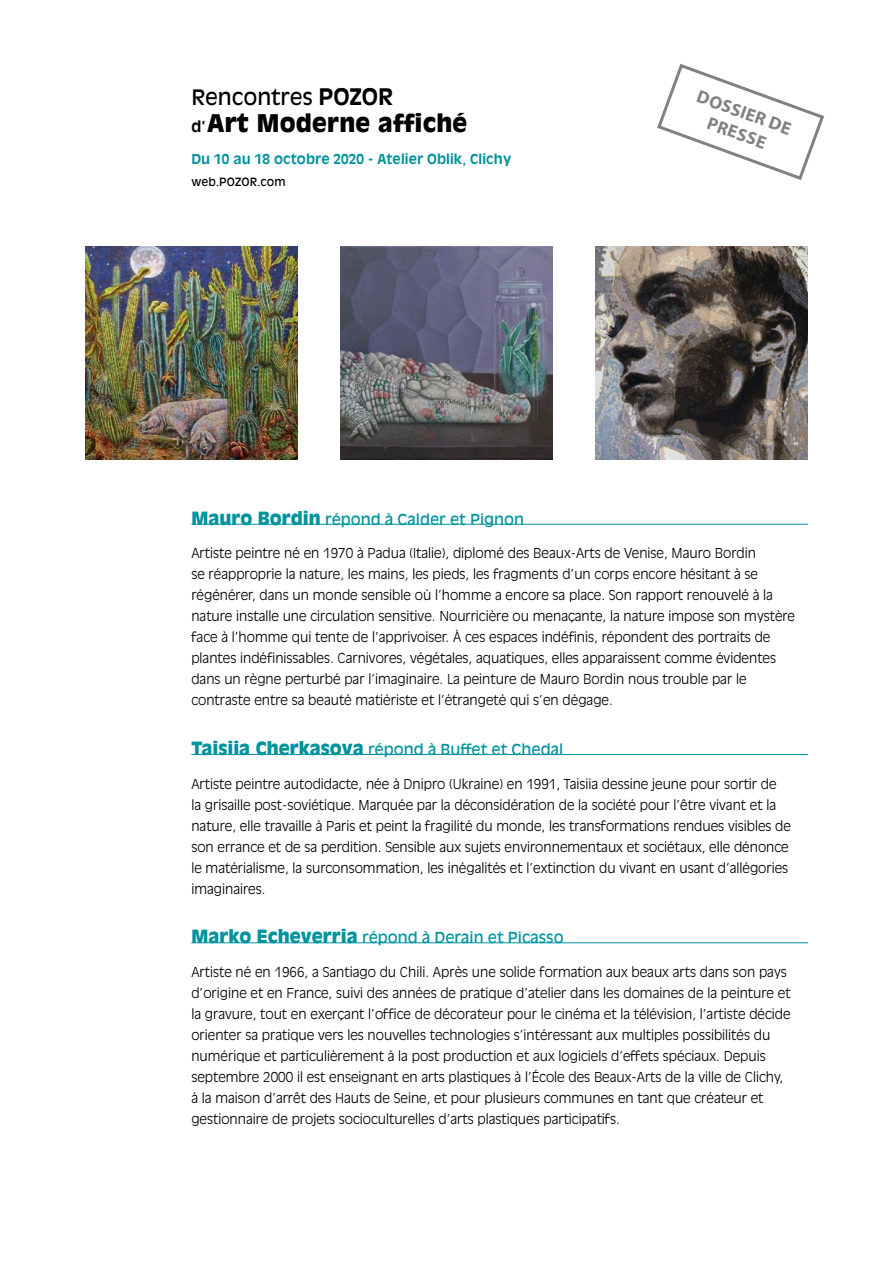
<style>
.page{position:relative;width:893px;height:1263px;background:#fff}
.page>*{position:absolute;margin:0;border:0;box-sizing:border-box;transform-origin:0 0}
.t1{font:900 24px "Antique Olive";letter-spacing:.01em;color:#000}
.t2{font:21px "Antique Olive";letter-spacing:-.005em;color:#000}
.t3{font:700 18px/21.6px "Myriad Pro";color:#808184;text-align:center}
.t4{font:15px "Antique Olive";color:#00939e}
.t5{font:300 13.5px/21px "Antique Olive";color:#000}
.t6{font:700 13.5px "Antique Olive";letter-spacing:.01em;color:#00939e}
.t7{font:11.25px "Antique Olive";letter-spacing:.01em;color:#000}
.s1{font-weight:700;font-size:22.5px}
.s2{font-weight:700;font-size:15px}
.s3{font-weight:900;font-size:18px}
</style>
<div class="page">
<svg style="left:657px;top:64px;width:168px;height:116px"></svg>
<hr style="left:191px;top:524px;width:617px;height:1px;background:#00939e">
<hr style="left:191px;top:754px;width:617px;height:1px;background:#00939e">
<hr style="left:191px;top:942px;width:617px;height:1px;background:#00939e">
<img style="left:85px;top:247px;width:213px;height:212px">
<img style="left:340px;top:247px;width:213px;height:212px">
<img style="left:595px;top:247px;width:213px;height:212px">
<h2 class="t2" style="left:191px;top:85px;width:203px">Rencontres <span class="s1">POZOR</span></h2>
<h1 class="t1" style="left:191px;top:109px;width:277px"><span class="s2">d’</span>Art Moderne affiché</h1>
<p class="t6" style="left:191px;top:150px;width:321px">Du 10 au 18 octobre 2020 - Atelier Oblik, Clichy</p>
<p class="t7" style="left:191px;top:175px;width:96px">web.POZOR.com</p>
<h3 class="t3" style="left:701px;top:85px;width:100px;rotate:20deg">Dossier d e<br>Presse</h3>
<p class="t4" style="left:191px;top:510px;width:334px"><span class="s3">Mauro Bordin</span> répond à Calder et Pignon</p>
<p class="t5" style="left:191px;top:543px;width:605px">Artiste peintre né en 1970 à Padua (Italie), diplomé des Beaux-Arts de Venise, Mauro Bordin<br>se réapproprie la nature, les mains, les pieds, les fragments d’un corps encore hésitant à se régénérer, dans un monde sensible où l’homme a encore sa place. Son rapport renouvelé à la nature installe une circulation sensitive. Nourricière ou menaçante, la nature impose son mystère face à l’homme qui tente de l’apprivoiser. À ces espaces indéfinis, répondent des portraits de plantes indéfinissables. Carnivores, végétales, aquatiques, elles apparaissent comme évidentes dans un règne perturbé par l’imaginaire. La peinture de Mauro Bordin nous trouble par le contraste entre sa beauté matiériste et l’étrangeté qui s’en dégage.</p>
<p class="t4" style="left:191px;top:740px;width:373px"><span class="s3">Taisiia Cherkasova</span> répond à Buffet et Chedal</p>
<p class="t5" style="left:191px;top:773px;width:601px">Artiste peintre autodidacte, née à Dnipro (Ukraine) en 1991, Taisiia dessine jeune pour sortir de<br>la grisaille post-soviétique. Marquée par la déconsidération de la société pour l’être vivant et la nature, elle travaille à Paris et peint la fragilité du monde, les transformations rendues visibles de son errance et de sa perdition. Sensible aux sujets environnementaux et sociétaux, elle dénonce le matérialisme, la surconsommation, les inégalités et l’extinction du vivant en usant d’allégories imaginaires.</p>
<p class="t4" style="left:191px;top:929px;width:374px"><span class="s3">Marko Echeverria</span> répond à Derain et Picasso</p>
<p class="t5" style="left:191px;top:962px;width:601px">Artiste né en 1966, a Santiago du Chili. Après une solide formation aux beaux arts dans son pays d’origine et en France, suivi des années de pratique d’atelier dans les domaines de la peinture et la gravure, tout en exerçant l’office de décorateur pour le cinéma et la télévision, l’artiste décide orienter sa pratique vers les nouvelles technologies s’intéressant aux multiples possibilités du numérique et particulièrement à la post production et aux logiciels d’effets spéciaux. Depuis septembre 2000 il est enseignant en arts plastiques à l’École des Beaux-Arts de la ville de Clichy, à la maison d’arrêt des Hauts de Seine, et pour plusieurs communes en tant que créateur et gestionnaire de projets socioculturelles d’arts plastiques participatifs.</p>
</div>
